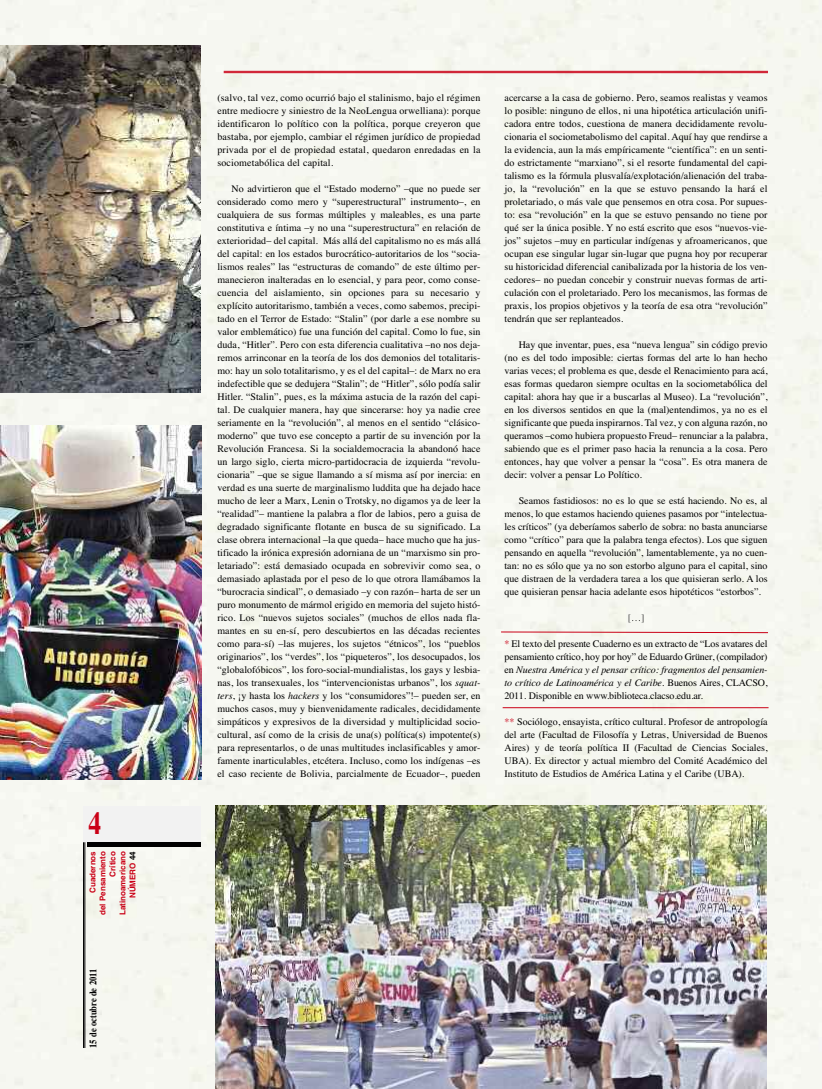
<style>
.page{position:relative;width:822px;height:1089px;background:#f6f7f1}
.page>*{position:absolute;margin:0;border:0;box-sizing:border-box;transform-origin:0 0}
.t1{font:700 31.8px "Times";color:#ca0016;scale:.8 1}
.t2{font:10px/13px "Times";color:#000;text-align:justify}
.t3{font:700 10px "Times";color:#000;scale:.85 1}
.t4{font:700 8px/10px "Helvetica";color:#ca0016;text-align:right}
.s1{color:#000}
.s2{font-style:italic}
.s3{color:#ca0016}
</style>
<div class="page">
<div style="left:83px;top:807px;width:118px;height:36px;background:#f2f2f2"></div>
<div style="left:88px;top:842px;width:113px;height:5px;background:#000"></div>
<hr style="left:85px;top:842px;width:1px;height:206px;background:#000">
<hr style="left:83px;top:842px;width:1px;height:206px;background:#000">
<hr style="left:224px;top:71px;width:544px;height:1px;background:#ca0016">
<hr style="left:224px;top:72px;width:544px;height:1px;background:#ca0016">
<img style="left:629px;top:614px;width:14px;height:9px">
<hr style="left:503px;top:707px;width:266px;height:1px;background:#ca0016">
<img style="left:0;top:46px;width:201px;height:346px">
<img style="left:0;top:425px;width:201px;height:354px">
<img style="left:216px;top:806px;width:551px;height:283px">
<svg style="left:500px;top:631px;width:269px;height:3px"></svg>
<h1 class="t1" style="left:88px;top:804px;width:17px">4</h1>
<p class="t4" style="left:88px;top:915px;width:66px;rotate:-90deg">Cuadernos<br>del Pensamiento<br>Crítico<br>Latinoamericano<br>NÚMERO <span class="s1">44</span></p>
<p class="t3" style="left:87px;top:1048px;width:95px;rotate:-90deg">15 de octubre de 2011</p>
<p class="t2" style="left:217px;top:91px;width:265px">(salvo, tal vez, como ocurrió bajo el stalinismo, bajo el régimen entre mediocre y siniestro de la NeoLengua orwelliana): porque identificaron lo político con la política, porque creyeron que bastaba, por ejemplo, cambiar el régimen jurídico de propiedad privada por el de propiedad estatal, quedaron enredadas en la sociometabólica del capital.</p>
<p class="t2" style="left:217px;top:182px;width:265px;text-indent:14px">No advirtieron que el “Estado moderno” –que no puede ser considerado como mero y “superestructural” instrumento–, en cualquiera de sus formas múltiples y maleables, es una parte constitutiva e íntima –y no una “superestructura” en relación de exterioridad– del capital. Más allá del capitalismo no es más allá del capital: en los estados burocrático-autoritarios de los “socia&shy;lismos reales” las “estructuras de comando” de este último per&shy;manecieron inalteradas en lo esencial, y para peor, como conse&shy;cuencia del aislamiento, sin opciones para su necesario y explícito autoritarismo, también a veces, como sabemos, precipi&shy;tado en el Terror de Estado: “Stalin” (por darle a ese nombre su valor emblemático) fue una función del capital. Como lo fue, sin duda, “Hitler”. Pero con esta diferencia cualitativa –no nos deja&shy;remos arrinconar en la teoría de los dos demonios del totalitaris&shy;mo: hay un solo totalitarismo, y es el del capital–: de Marx no era indefectible que se dedujera “Stalin”; de “Hitler”, sólo podía salir Hitler. “Stalin”, pues, es la máxima astucia de la razón del capi&shy;tal. De cualquier manera, hay que sincerarse: hoy ya nadie cree seriamente en la “revolución”, al menos en el sentido “clásico&shy;moderno” que tuvo ese concepto a partir de su invención por la Revolución Francesa. Si la socialdemocracia la abandonó hace un largo siglo, cierta micro-partidocracia de izquierda “revolu&shy;cionaria” –que se sigue llamando a sí misma así por inercia: en verdad es una suerte de marginalismo luddita que ha dejado hace mucho de leer a Marx, Lenin o Trotsky, no digamos ya de leer la “realidad”– mantiene la palabra a flor de labios, pero a guisa de degradado significante flotante en busca de su significado. La clase obrera internacional –la que queda– hace mucho que ha jus&shy;tificado la irónica expresión adorniana de un “marxismo sin pro&shy;letariado”: está demasiado ocupada en sobrevivir como sea, o demasiado aplastada por el peso de lo que otrora llamábamos la “burocracia sindical”, o demasiado –y con razón– harta de ser un puro monumento de mármol erigido en memoria del sujeto histó&shy;rico. Los “nuevos sujetos sociales” (muchos de ellos nada fla&shy;mantes en su en-sí, pero descubiertos en las décadas recientes como para-sí) –las mujeres, los sujetos “étnicos”, los “pueblos originarios”, los “verdes”, los “piqueteros”, los desocupados, los “globalofóbicos”, los foro-social-mundialistas, los gays y lesbia&shy;nas, los transexuales, los “intervencionistas urbanos”, los <span class="s2">squat&shy;ters</span>, ¡y hasta los <span class="s2">hackers</span> y los “consumidores”!– pueden ser, en muchos casos, muy y bienvenidamente radicales, decididamente simpáticos y expresivos de la diversidad y multiplicidad socio&shy;cultural, así como de la crisis de una(s) política(s) impotente(s) para representarlos, o de unas multitudes inclasificables y amor&shy;famente inarticulables, etcétera. Incluso, como los indígenas –es el caso reciente de Bolivia, parcialmente de Ecuador–, pueden</p>
<p class="t2" style="left:505px;top:91px;width:265px">acercarse a la casa de gobierno. Pero, seamos realistas y veamos lo posible: ninguno de ellos, ni una hipotética articulación unifi&shy;cadora entre todos, cuestiona de manera decididamente revolu&shy;cionaria el sociometabolismo del capital. Aquí hay que rendirse a la evidencia, aun la más empíricamente “científica”: en un senti&shy;do estrictamente “marxiano”, si el resorte fundamental del capi&shy;talismo es la fórmula plusvalía/explotación/alienación del traba&shy;jo, la “revolución” en la que se estuvo pensando la hará el proletariado, o más vale que pensemos en otra cosa. Por supues&shy;to: esa “revolución” en la que se estuvo pensando no tiene por qué ser la única posible. Y no está escrito que esos “nuevos-vie&shy;jos” sujetos –muy en particular indígenas y afroamericanos, que ocupan ese singular lugar sin-lugar que pugna hoy por recuperar su historicidad diferencial canibalizada por la historia de los ven&shy;cedores– no puedan concebir y construir nuevas formas de arti&shy;culación con el proletariado. Pero los mecanismos, las formas de praxis, los propios objetivos y la teoría de esa otra “revolución” tendrán que ser replanteados.</p>
<p class="t2" style="left:505px;top:338px;width:265px;text-indent:14px">Hay que inventar, pues, esa “nueva lengua” sin código previo (no es del todo imposible: ciertas formas del arte lo han hecho varias veces; el problema es que, desde el Renacimiento para acá, esas formas quedaron siempre ocultas en la sociometabólica del capital: ahora hay que ir a buscarlas al Museo). La “revolución”, en los diversos sentidos en que la (mal)entendimos, ya no es el significante que pueda inspirarnos. Tal vez, y con alguna razón, no queramos –como hubiera propuesto Freud– renunciar a la palabra, sabiendo que es el primer paso hacia la renuncia a la cosa. Pero entonces, hay que volver a pensar la “cosa”. Es otra manera de decir: volver a pensar Lo Político.</p>
<p class="t2" style="left:505px;top:494px;width:265px;text-indent:14px">Seamos fastidiosos: no es lo que se está haciendo. No es, al menos, lo que estamos haciendo quienes pasamos por “intelectua&shy;les críticos” (ya deberíamos saberlo de sobra: no basta anunciarse como “crítico” para que la palabra tenga efectos). Los que siguen pensando en aquella “revolución”, lamentablemente, ya no cuen&shy;tan: no es sólo que ya no son estorbo alguno para el capital, sino que distraen de la verdadera tarea a los que quisieran serlo. A los que quisieran pensar hacia adelante esos hipotéticos “estorbos”.</p>
<p class="t2" style="left:505px;top:637px;width:265px"><span class="s3">*</span> El texto del presente Cuaderno es un extracto de “Los avatares del pensamiento crítico, hoy por hoy” de Eduardo Grüner, (compilador) en <span class="s2">Nuestra América y el pensar crítico: fragmentos del pensamien&shy;to crítico de Latinoamérica y el Caribe</span>. Buenos Aires, CLACSO, 2011. Disponible en www.biblioteca.clacso.edu.ar.</p>
<p class="t2" style="left:505px;top:715px;width:265px"><span class="s3">**</span> Sociólogo, ensayista, crítico cultural. Profesor de antropología del arte (Facultad de Filosofía y Letras, Universidad de Buenos Aires) y de teoría política II (Facultad de Ciencias Sociales, UBA). Ex director y actual miembro del Comité Académico del Instituto de Estudios de América Latina y el Caribe (UBA).</p>
</div>
